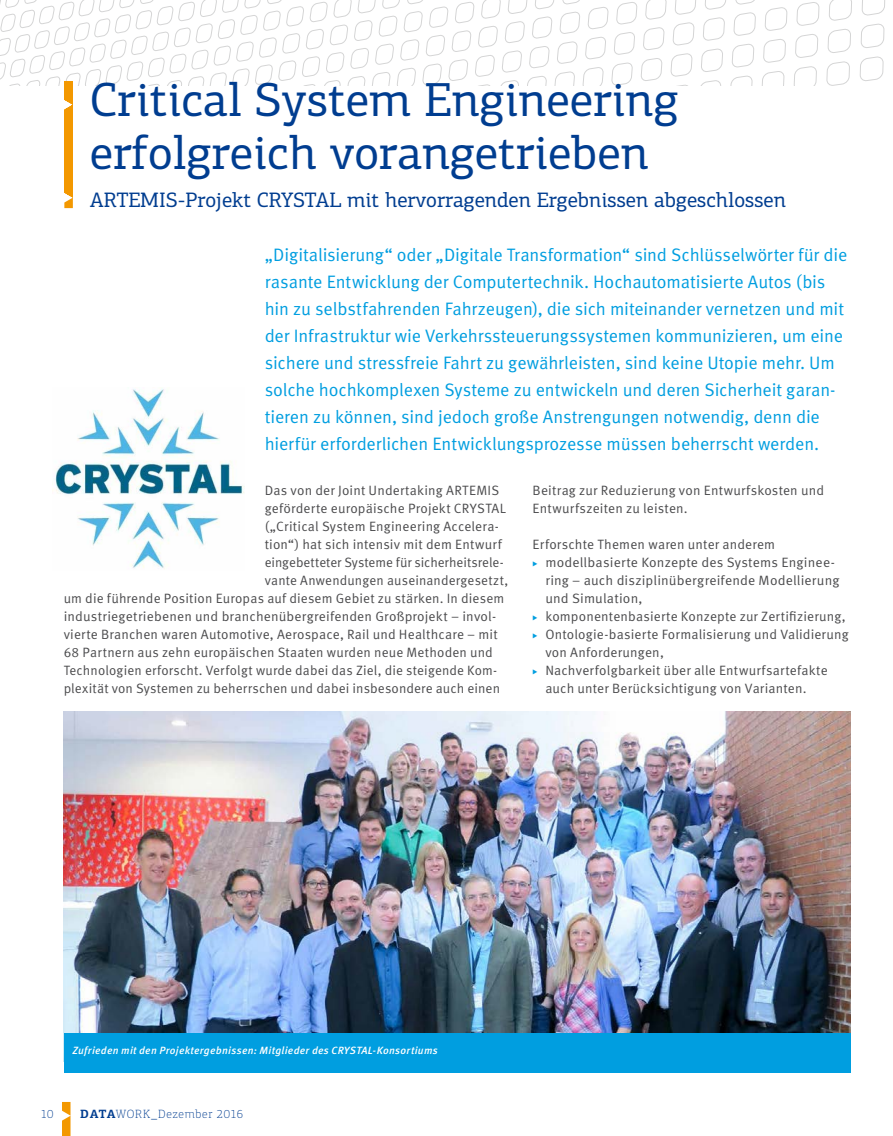
<style>
.page{position:relative;width:893px;height:1136px;background:#fff}
.page>*{position:absolute;margin:0;border:0;box-sizing:border-box;transform-origin:0 0}
.t1{font:48px/52.5px "PF Agora Slab Pro";color:#003d90}
.t2{font:21px "PF Agora Slab Pro";color:#003d90}
.t3{font:18px/27px "Meta OT";letter-spacing:-.01em;color:#009ee0}
.t4{font:13.5px/18px "Meta OT";letter-spacing:.01em;color:#4b4b4d}
.t5{font:100 12px "PF Agora Slab Pro";letter-spacing:.06em;color:#003d90}
.t6{font:italic 500 10.5px "Meta OT";letter-spacing:.03em;color:#fff}
.s1{font-weight:700}
.s2{font-family:"Meta OT";font-weight:400}
</style>
<div class="page">
<svg style="left:0;top:0;width:885px;height:85px"></svg>
<svg style="left:62px;top:1102px;width:9px;height:33px"></svg>
<svg style="left:64px;top:81px;width:9px;height:127px"></svg>
<img style="left:55px;top:388px;width:189px;height:181px">
<img style="left:64px;top:711px;width:786px;height:322px">
<div style="left:64px;top:1033px;width:786px;height:39px;background:#009ee0"></div>
<h1 class="t1" style="left:90px;top:73px;width:590px">Critical System Engineering erfolgreich vorangetrieben</h1>
<h2 class="t2" style="left:90px;top:187px;width:698px">ARTEMIS-Projekt CRYSTAL mit hervorragenden Ergebnissen abgeschlossen</h2>
<p class="t3" style="left:265px;top:241px;width:584px">„Digitalisierung“ oder „Digitale Transformation“ sind Schlüsselwörter für die rasante Entwicklung der Computertechnik. Hochautomatisierte Autos (bis hin zu selbstfahrenden Fahrzeugen), die sich miteinander vernetzen und mit der Infrastruktur wie Verkehrssteuerungssystemen kommunizieren, um eine sichere und stressfreie Fahrt zu gewährleisten, sind keine Utopie mehr. Um solche hochkomplexen Systeme zu entwickeln und deren Sicherheit garan&shy;tieren zu können, sind jedoch große Anstrengungen notwendig, denn die hierfür erforderlichen Entwicklungsprozesse müssen beherrscht werden.</p>
<p class="t4" style="left:533px;top:481px;width:293px">Beitrag zur Reduzierung von Entwurfskosten und<br>Entwurfszeiten zu leisten.</p>
<p class="t4" style="left:545px;top:535px;width:305px;text-indent:-13px">Erforschte Themen waren unter anderem modellbasierte Konzepte des Systems Enginee&shy;ring – auch disziplinübergreifende Modellierung und Simulation,<br>komponentenbasierte Konzepte zur Zertifizierung, Ontologie-basierte Formalisierung und Validierung von Anforderungen,<br>Nachverfolgbarkeit über alle Entwurfsartefakte auch unter Berücksichtigung von Varianten.</p>
<p class="t4" style="left:265px;top:481px;width:236px">Das von der Joint Undertaking ARTEMIS</p>
<p class="t4" style="left:265px;top:499px;width:243px">geförderte europäische Projekt CRYSTAL</p>
<p class="t4" style="left:265px;top:517px;width:236px">(„Critical System Engineering Accelera-</p>
<p class="t4" style="left:265px;top:535px;width:239px">tion“) hat sich intensiv mit dem Entwurf</p>
<p class="t4" style="left:265px;top:553px;width:241px">eingebetteter Systeme für sicherheitsrele-</p>
<p class="t4" style="left:265px;top:571px;width:245px">vante Anwendungen auseinandergesetzt,</p>
<p class="t4" style="left:64px;top:589px;width:442px">um die führende Position Europas auf diesem Gebiet zu stärken. In diesem</p>
<p class="t4" style="left:64px;top:607px;width:434px">industriegetriebenen und branchenübergreifenden Großprojekt – invol-</p>
<p class="t4" style="left:64px;top:625px;width:436px">vierte Branchen waren Automotive, Aerospace, Rail und Healthcare – mit</p>
<p class="t4" style="left:64px;top:643px;width:431px">68 Partnern aus zehn europäischen Staaten wurden neue Methoden und</p>
<p class="t4" style="left:64px;top:661px;width:435px">Technologien erforscht. Verfolgt wurde dabei das Ziel, die steigende Kom-</p>
<p class="t4" style="left:64px;top:679px;width:438px">plexität von Systemen zu beherrschen und dabei insbesondere auch einen</p>
<p class="t6" style="left:72px;top:1043px;width:367px">Zufrieden mit den Projektergebnissen: Mitglieder des CRYSTAL-Konsortiums</p>
<p class="t5" style="left:41px;top:1107px;width:14px">10</p>
<p class="t5" style="left:80px;top:1107px;width:164px"><span class="s1">DATA</span>WORK<span class="s2">_</span>Dezember 2016</p>
</div>
